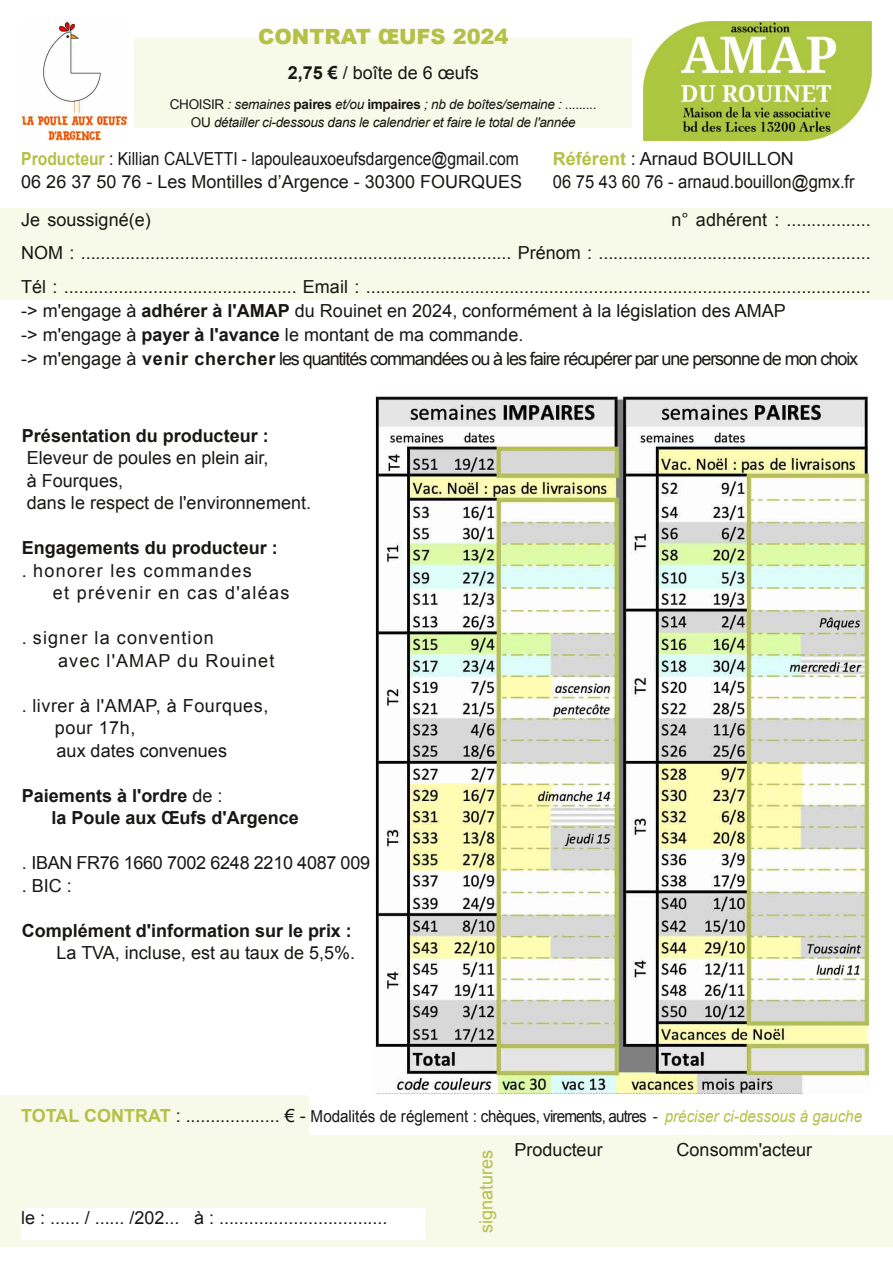
<style>
.page{position:relative;width:893px;height:1263px;background:#fff}
.page>*{position:absolute;margin:0;border:0;box-sizing:border-box;transform-origin:0 0}
.t1{font:900 21px "Arial";color:#b5c047}
.t2{font:18px/22.5px "Arial";color:#181715}
.t3{font:700 18px/22.5px "Arial";color:#181715}
.t4{font:18px/22.5px "Arial";color:#181715;scale:.87 1}
.t5{font:18px/22.5px "Arial";letter-spacing:.03em;color:#181715}
.t6{font:18px/22.5px "Arial";letter-spacing:.07em;color:#181715}
.t7{font:18px/22.5px "Arial";letter-spacing:.06em;color:#181715}
.t8{font:18px/22.5px "Arial";letter-spacing:-.02em;color:#181715}
.t9{font:18px "Arial";color:#b5c047}
.t10{font:16.5px "Arial";letter-spacing:-.02em;color:#181715;scale:.92 1}
.t11{font:italic 13.5px/18px "Arial";letter-spacing:-.02em;color:#181715;text-align:center}
.s1{font-weight:700}
.s2{font-style:normal}
.s3{font-weight:700;font-style:normal}
.s4{font-weight:700;color:#b5c047}
.s5{font-weight:400}
.s6{font-weight:700;font-size:18px;color:#b5c047}
.s7{font-size:18px}
.s8{font-style:italic;color:#b5c047}
</style>
<div class="page">
<div style="left:135px;top:38px;width:497px;height:90px;background:#f7f9e9"></div>
<div style="left:0;top:1095px;width:309px;height:54px;background:#f7f9e9"></div>
<div style="left:0;top:208px;width:893px;height:92px;background:#f7f9e9"></div>
<div style="left:0;top:1135px;width:893px;height:112px;background:#f7f9e9"></div>
<img style="left:644px;top:21px;width:228px;height:119px">
<div style="left:21px;top:1208px;width:404px;height:31px;background:#fff"></div>
<img style="left:21px;top:21px;width:106px;height:119px">
<img style="left:376px;top:395px;width:495px;height:698px">
<p class="t1" style="left:258px;top:21px;width:252px">CONTRAT ŒUFS 2024</p>
<p class="t2" style="left:288px;top:61px;width:192px"><span class="s1">2,75 €</span> / boîte de 6 œufs</p>
<p class="t11" style="left:170px;top:95px;width:429px"><span class="s2">CHOISIR</span> : semaines <span class="s3">paires</span> et/ou <span class="s3">impaires</span> ; nb de boîtes/semaine : .........<br><span class="s2">OU</span> détailler ci-dessous dans le calendrier et faire le total de l'année</p>
<p class="t4" style="left:21px;top:148px;width:577px"><span class="s4">Producteur</span> : Killian CALVETTI - lapouleauxoeufsdargence@gmail.com<br>06 26 37 50 76 - Les Montilles d’Argence - 30300 FOURQUES</p>
<p class="t2" style="left:553px;top:148px;width:303px"><span class="s4">Référent</span> : Arnaud BOUILLON<br>06 75 43 60 76 - arnaud.bouillon@gmx.fr</p>
<p class="t2" style="left:21px;top:202px;width:851px;line-height:33.8px;text-align:justify;text-indent:650px">n° adhérent : .................<br>NOM : ....................................................................................... Prénom : .......................................................<br>Tél : ............................................... Email : ......................................................................................................</p>
<p class="t2" style="left:21px;top:299px;width:838px;line-height:24px">-&gt; m'engage à <span class="s1">adhérer à l'AMAP</span> du Rouinet en 2024, conformément à la législation des AMAP<br>-&gt; m'engage à <span class="s1">payer à l'avance</span> le montant de ma commande.<br>-&gt; m'engage à <span class="s1">venir chercher</span> les quantités commandées ou à les faire récupérer par une personne de mon choix</p>
<p class="t2" style="left:21px;top:208px;width:131px">Je soussigné(e)</p>
<p class="t3" style="left:22px;top:424px;width:248px">Présentation du producteur :</p>
<p class="t2" style="left:27px;top:446px;width:286px">Eleveur de poules en plein air,<br>à Fourques,<br>dans le respect de l'environnement.</p>
<p class="t3" style="left:22px;top:536px;width:257px">Engagements du producteur :</p>
<p class="t6" style="left:53px;top:559px;width:238px;text-indent:-31px">. honorer les commandes<br>et prévenir en cas d'aléas</p>
<p class="t7" style="left:58px;top:626px;width:218px;text-indent:-36px">. signer la convention<br>avec l'AMAP du Rouinet</p>
<p class="t5" style="left:55px;top:694px;width:215px;text-indent:-33px">. livrer à l'AMAP, à Fourques, pour 17h,<br>aux dates convenues</p>
<p class="t3" style="left:52px;top:784px;width:249px;text-indent:-30px">Paiements à l'ordre <span class="s5">de :<br></span>la Poule aux Œufs d'Argence</p>
<p class="t8" style="left:22px;top:851px;width:350px">. IBAN FR76 1660 7002 6248 2210 4087 009 . BIC :</p>
<p class="t3" style="left:22px;top:919px;width:331px">Complément d'information sur le prix :</p>
<p class="t2" style="left:57px;top:941px;width:300px">La TVA, incluse, est au taux de 5,5%.</p>
<p class="t10" style="left:21px;top:1107px;width:915px"><span class="s6">TOTAL CONTRAT</span> <span class="s7">: ................... € -</span> Modalités de réglement : chèques, virements, autres - <span class="s8">préciser ci-dessous à gauche</span></p>
<p class="t2" style="left:21px;top:1206px;width:368px">le : ...... / ...... /202... à : ..................................</p>
<p class="t9" style="left:476px;top:1233px;width:85px;rotate:-90deg">signatures</p>
<p class="t2" style="left:514px;top:1138px;width:90px">Producteur</p>
<p class="t2" style="left:676px;top:1138px;width:137px">Consomm'acteur</p>
</div>
